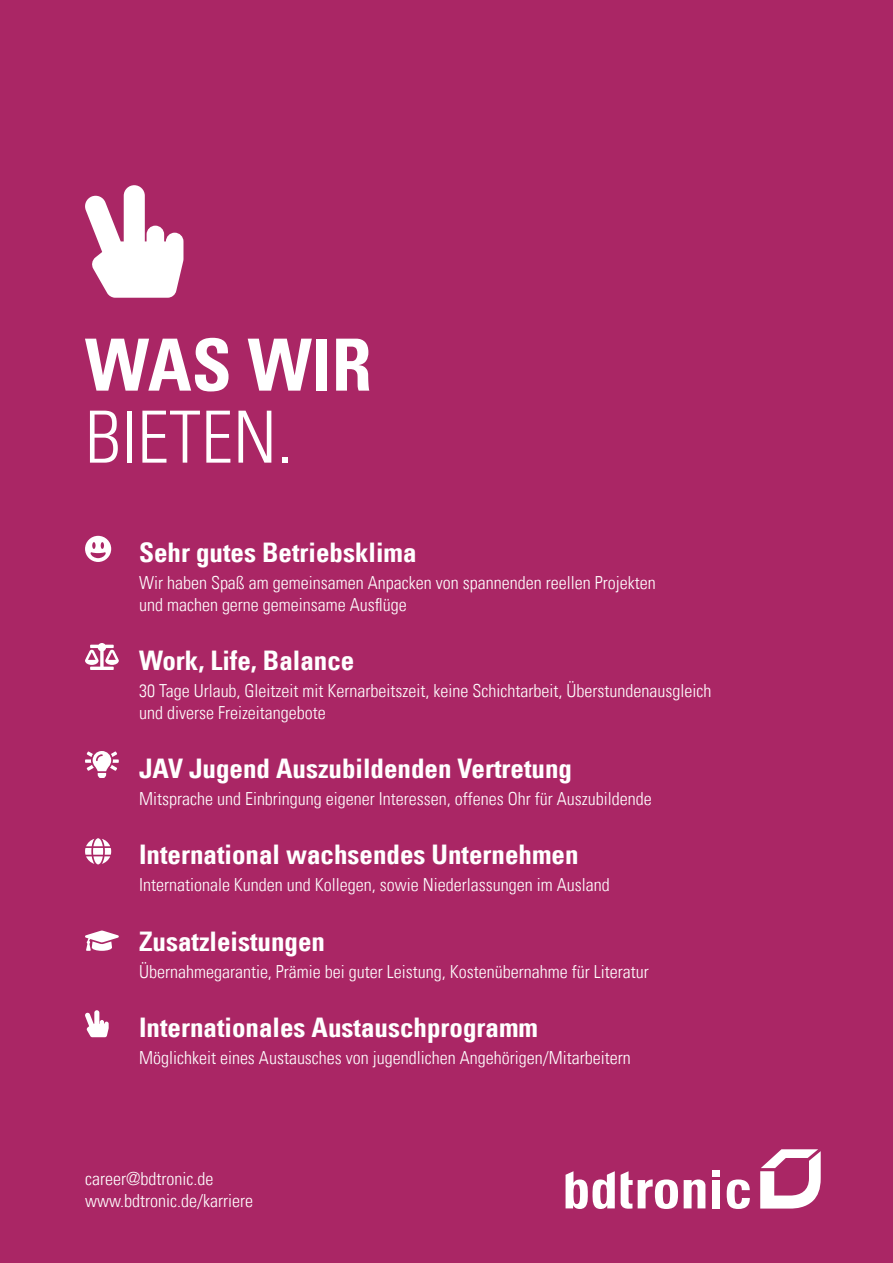
<style>
.page{position:relative;width:893px;height:1263px;background:#aa2665}
.page>*{position:absolute;margin:0;border:0;box-sizing:border-box;transform-origin:0 0}
.t1{font:72px "Univers Com 47 Light Cond";color:#fff}
.t2{font:72px "Univers Com 67 Bold Cond";color:#fff}
.t3{font:27px "Univers Com 67 Bold Cond";color:#fff}
.t4{font:18px/21.6px "Univers Com 47 Light Cond";color:#fff}
</style>
<div class="page">
<svg style="left:85px;top:185px;width:98px;height:113px"></svg>
<svg style="left:760px;top:1149px;width:61px;height:59px"></svg>
<svg style="left:566px;top:1171px;width:49px;height:38px"></svg>
<svg style="left:621px;top:1171px;width:57px;height:38px"></svg>
<svg style="left:684px;top:1179px;width:21px;height:29px"></svg>
<div style="left:712px;top:1180px;width:8px;height:28px;background:#fff"></div>
<svg style="left:727px;top:1179px;width:23px;height:30px"></svg>
<div style="left:712px;top:1171px;width:8px;height:6px;background:#fff"></div>
<svg style="left:85px;top:536px;width:26px;height:26px"></svg>
<svg style="left:85px;top:643px;width:34px;height:27px"></svg>
<svg style="left:85px;top:751px;width:34px;height:27px"></svg>
<svg style="left:85px;top:838px;width:26px;height:26px"></svg>
<svg style="left:85px;top:930px;width:34px;height:21px"></svg>
<svg style="left:85px;top:1010px;width:24px;height:27px"></svg>
<h1 class="t2" style="left:85px;top:321px;width:288px">WAS WIR</h1>
<h1 class="t1" style="left:85px;top:394px;width:209px">BIETEN.</h1>
<h2 class="t3" style="left:139px;top:536px;width:279px">Sehr gutes Betriebsklima</h2>
<p class="t4" style="left:139px;top:572px;width:518px">Wir haben Spaß am gemeinsamen Anpacken von spannenden reellen Projekten und machen gerne gemeinsame Ausflüge</p>
<h2 class="t3" style="left:139px;top:644px;width:217px">Work, Life, Balance</h2>
<p class="t4" style="left:139px;top:680px;width:574px">30 Tage Urlaub, Gleitzeit mit Kernarbeitszeit, keine Schichtarbeit, Überstundenausgleich und diverse Freizeitangebote</p>
<h2 class="t3" style="left:139px;top:752px;width:434px">JAV Jugend Auszubildenden Vertretung</h2>
<p class="t4" style="left:139px;top:788px;width:514px">Mitsprache und Einbringung eigener Interessen, offenes Ohr für Auszubildende</p>
<h2 class="t3" style="left:139px;top:838px;width:441px">International wachsendes Unternehmen</h2>
<p class="t4" style="left:139px;top:874px;width:472px">Internationale Kunden und Kollegen, sowie Niederlassungen im Ausland</p>
<h2 class="t3" style="left:139px;top:925px;width:188px">Zusatzleistungen</h2>
<p class="t4" style="left:139px;top:961px;width:511px">Übernahmegarantie, Prämie bei guter Leistung, Kostenübernahme für Literatur</p>
<h2 class="t3" style="left:139px;top:1011px;width:400px">Internationales Austauschprogramm</h2>
<p class="t4" style="left:139px;top:1047px;width:493px">Möglichkeit eines Austausches von jugendlichen Angehörigen/Mitarbeitern</p>
<p class="t4" style="left:85px;top:1168px;width:170px">career@bdtronic.de www.bdtronic.de/karriere</p>
</div>
